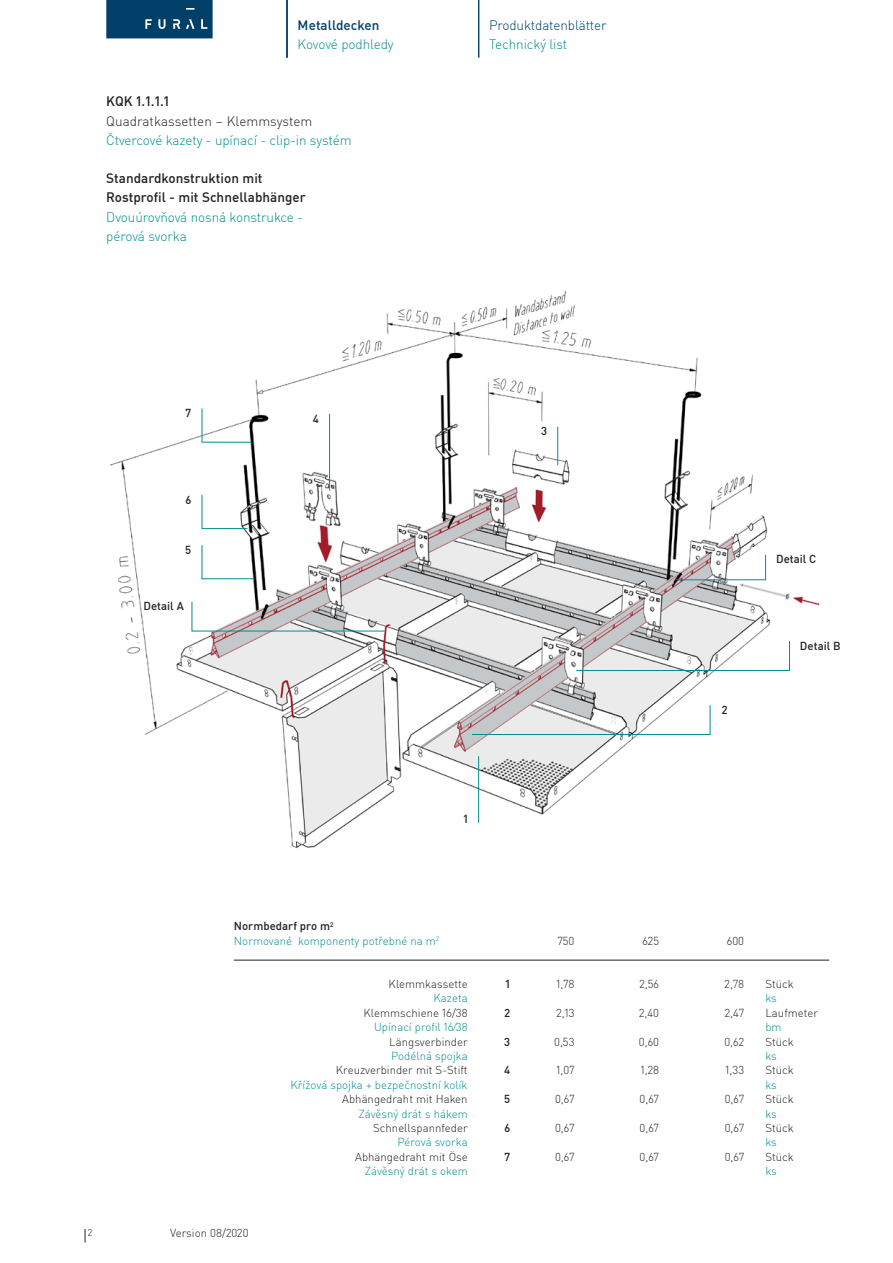
<style>
.page{position:relative;width:893px;height:1263px;background:#fff}
.page>*{position:absolute;margin:0;border:0;box-sizing:border-box;transform-origin:0 0}
.Metalit_DIN_Light_9{font:300 13.5px "DIN Pro";letter-spacing:-.01em;color:#008e90}
.Metalit_DIN_Light_9-2{font:500 13.5px/19.2px "DIN Pro";letter-spacing:.005em;color:#231f20}
.Metalit_DIN_Light_9-3{font:300 13.5px "DIN Pro";color:#231f20}
.t1{font:300 13.5px "DIN Pro";letter-spacing:-.01em;color:#004068}
.t2{font:500 13.5px "DIN Pro";letter-spacing:.005em;color:#004068}
.Metalit_DIN_Light_7{font:300 11.4px "DIN Pro";color:#231f20}
.Metalit_DIN_Light_7-2{font:300 11.4px "DIN Pro";color:#008e90}
.Metalit_DIN_Light_7-3{font:500 11.4px "DIN Pro";letter-spacing:.005em;color:#231f20}
.t3{font:300 9.6px "DIN Pro";color:#231f20}
</style>
<div class="page">
<svg style="left:106px;top:0;width:107px;height:38px;background:#0c496f"></svg>
<img style="left:110px;top:291px;width:710px;height:558px">
<hr style="left:234px;top:960px;width:595px;height:1px;background:#231f20">
<hr style="left:478px;top:756px;width:1px;height:67px;background:#008e90">
<hr style="left:557px;top:427px;width:1px;height:38px;background:#008e90">
<hr style="left:329px;top:414px;width:1px;height:77px;background:#008e90">
<svg style="left:201px;top:494px;width:47px;height:35px"></svg>
<svg style="left:201px;top:408px;width:51px;height:35px"></svg>
<svg style="left:201px;top:544px;width:53px;height:35px"></svg>
<svg style="left:675px;top:554px;width:91px;height:26px"></svg>
<svg style="left:575px;top:640px;width:215px;height:31px"></svg>
<svg style="left:191px;top:601px;width:195px;height:31px"></svg>
<svg style="left:471px;top:704px;width:240px;height:31px"></svg>
<svg style="left:85px;top:1229px;width:1px;height:13px"></svg>
<hr style="left:286px;top:0;width:2px;height:58px;background:#004068">
<hr style="left:478px;top:0;width:1px;height:58px;background:#004068">
<p class="t2" style="left:298px;top:14px;width:83px">Metalldecken</p>
<p class="t1" style="left:489px;top:14px;width:119px">Produktdatenblätter</p>
<p class="Metalit_DIN_Light_9" style="left:298px;top:34px;width:98px">Kovové podhledy</p>
<p class="Metalit_DIN_Light_9" style="left:489px;top:34px;width:80px">Technický list</p>
<p class="Metalit_DIN_Light_9-2" style="left:106px;top:91px;width:65px">KQK 1.1.1.1</p>
<p class="Metalit_DIN_Light_9-3" style="left:106px;top:110px;width:208px">Quadratkassetten – Klemmsystem</p>
<p class="Metalit_DIN_Light_9" style="left:106px;top:130px;width:247px">Čtvercové kazety - upínací - clip-in systém</p>
<p class="Metalit_DIN_Light_9-2" style="left:106px;top:168px;width:201px">Standardkonstruktion mit<br>Rostprofil - mit Schnellabhänger</p>
<p class="Metalit_DIN_Light_9" style="left:106px;top:206px;width:198px">Dvouúrovňová nosná konstrukce -</p>
<p class="Metalit_DIN_Light_9" style="left:106px;top:226px;width:82px">pérová svorka</p>
<p class="t3" style="left:88px;top:1225px;width:6px">2</p>
<p class="Metalit_DIN_Light_7-3" style="left:186px;top:404px;width:7px">7</p>
<p class="Metalit_DIN_Light_7-3" style="left:186px;top:491px;width:7px">6</p>
<p class="Metalit_DIN_Light_7-3" style="left:185px;top:541px;width:8px">5</p>
<p class="Metalit_DIN_Light_7-3" style="left:143px;top:597px;width:42px">Detail A</p>
<p class="Metalit_DIN_Light_7-3" style="left:313px;top:410px;width:8px">4</p>
<p class="Metalit_DIN_Light_7-3" style="left:541px;top:422px;width:7px">3</p>
<p class="Metalit_DIN_Light_7-3" style="left:722px;top:701px;width:7px">2</p>
<p class="Metalit_DIN_Light_7-3" style="left:776px;top:550px;width:42px">Detail C</p>
<p class="Metalit_DIN_Light_7-3" style="left:800px;top:637px;width:42px">Detail B</p>
<p class="Metalit_DIN_Light_7-3" style="left:463px;top:810px;width:6px">1</p>
<p class="Metalit_DIN_Light_7-3" style="left:234px;top:917px;width:101px">Normbedarf pro m<sup>2</sup></p>
<p class="Metalit_DIN_Light_7-2" style="left:234px;top:932px;width:207px">Normované komponenty potřebné na m<sup>2</sup></p>
<p class="Metalit_DIN_Light_7" style="left:170px;top:1224px;width:80px">Version 08/2020</p>
<p class="Metalit_DIN_Light_7" style="left:389px;top:975px;width:81px">Klemmkassette</p>
<p class="Metalit_DIN_Light_7" style="left:364px;top:1004px;width:106px">Klemmschiene 16/38</p>
<p class="Metalit_DIN_Light_7" style="left:389px;top:1033px;width:80px">Längsverbinder</p>
<p class="Metalit_DIN_Light_7" style="left:336px;top:1062px;width:133px">Kreuzverbinder mit S-Stift</p>
<p class="Metalit_DIN_Light_7" style="left:342px;top:1090px;width:127px">Abhängedraht mit Haken</p>
<p class="Metalit_DIN_Light_7" style="left:373px;top:1119px;width:96px">Schnellspannfeder</p>
<p class="Metalit_DIN_Light_7" style="left:355px;top:1148px;width:114px">Abhängedraht mit Öse</p>
<p class="Metalit_DIN_Light_7-2" style="left:434px;top:990px;width:36px">Kazeta</p>
<p class="Metalit_DIN_Light_7-2" style="left:374px;top:1018px;width:95px">Upínací profil 16/38</p>
<p class="Metalit_DIN_Light_7-2" style="left:391px;top:1047px;width:78px">Podélná spojka</p>
<p class="Metalit_DIN_Light_7-2" style="left:291px;top:1076px;width:179px">Křížová spojka + bezpečnostní kolík</p>
<p class="Metalit_DIN_Light_7-2" style="left:358px;top:1105px;width:111px">Závěsný drát s hákem</p>
<p class="Metalit_DIN_Light_7-2" style="left:397px;top:1134px;width:72px">Pérová svorka</p>
<p class="Metalit_DIN_Light_7-2" style="left:365px;top:1162px;width:104px">Závěsný drát s okem</p>
<p class="Metalit_DIN_Light_7" style="left:558px;top:932px;width:18px">750</p>
<p class="Metalit_DIN_Light_7" style="left:642px;top:932px;width:18px">625</p>
<p class="Metalit_DIN_Light_7" style="left:727px;top:932px;width:19px">600</p>
<p class="Metalit_DIN_Light_7-3" style="left:506px;top:975px;width:6px">1</p>
<p class="Metalit_DIN_Light_7" style="left:556px;top:975px;width:20px">1,78</p>
<p class="Metalit_DIN_Light_7" style="left:639px;top:975px;width:21px">2,56</p>
<p class="Metalit_DIN_Light_7" style="left:725px;top:975px;width:21px">2,78</p>
<p class="Metalit_DIN_Light_7" style="left:765px;top:975px;width:30px">Stück</p>
<p class="Metalit_DIN_Light_7-3" style="left:504px;top:1004px;width:7px">2</p>
<p class="Metalit_DIN_Light_7" style="left:556px;top:1004px;width:20px">2,13</p>
<p class="Metalit_DIN_Light_7" style="left:639px;top:1004px;width:21px">2,40</p>
<p class="Metalit_DIN_Light_7" style="left:725px;top:1004px;width:21px">2,47</p>
<p class="Metalit_DIN_Light_7" style="left:765px;top:1004px;width:54px">Laufmeter</p>
<p class="Metalit_DIN_Light_7-3" style="left:504px;top:1033px;width:7px">3</p>
<p class="Metalit_DIN_Light_7" style="left:554px;top:1033px;width:22px">0,53</p>
<p class="Metalit_DIN_Light_7" style="left:639px;top:1033px;width:22px">0,60</p>
<p class="Metalit_DIN_Light_7" style="left:724px;top:1033px;width:21px">0,62</p>
<p class="Metalit_DIN_Light_7" style="left:765px;top:1033px;width:30px">Stück</p>
<p class="Metalit_DIN_Light_7-3" style="left:504px;top:1061px;width:8px">4</p>
<p class="Metalit_DIN_Light_7" style="left:556px;top:1062px;width:19px">1,07</p>
<p class="Metalit_DIN_Light_7" style="left:641px;top:1062px;width:20px">1,28</p>
<p class="Metalit_DIN_Light_7" style="left:726px;top:1062px;width:20px">1,33</p>
<p class="Metalit_DIN_Light_7" style="left:765px;top:1062px;width:30px">Stück</p>
<p class="Metalit_DIN_Light_7-3" style="left:504px;top:1090px;width:8px">5</p>
<p class="Metalit_DIN_Light_7" style="left:555px;top:1090px;width:21px">0,67</p>
<p class="Metalit_DIN_Light_7" style="left:640px;top:1090px;width:21px">0,67</p>
<p class="Metalit_DIN_Light_7" style="left:725px;top:1090px;width:21px">0,67</p>
<p class="Metalit_DIN_Light_7" style="left:765px;top:1090px;width:30px">Stück</p>
<p class="Metalit_DIN_Light_7-3" style="left:504px;top:1119px;width:7px">6</p>
<p class="Metalit_DIN_Light_7" style="left:555px;top:1119px;width:21px">0,67</p>
<p class="Metalit_DIN_Light_7" style="left:640px;top:1119px;width:21px">0,67</p>
<p class="Metalit_DIN_Light_7" style="left:725px;top:1119px;width:21px">0,67</p>
<p class="Metalit_DIN_Light_7" style="left:765px;top:1119px;width:30px">Stück</p>
<p class="Metalit_DIN_Light_7-3" style="left:504px;top:1148px;width:7px">7</p>
<p class="Metalit_DIN_Light_7" style="left:555px;top:1148px;width:21px">0,67</p>
<p class="Metalit_DIN_Light_7" style="left:640px;top:1148px;width:21px">0,67</p>
<p class="Metalit_DIN_Light_7" style="left:725px;top:1148px;width:21px">0,67</p>
<p class="Metalit_DIN_Light_7" style="left:765px;top:1148px;width:30px">Stück</p>
<p class="Metalit_DIN_Light_7-2" style="left:765px;top:990px;width:13px">ks</p>
<p class="Metalit_DIN_Light_7-2" style="left:765px;top:1018px;width:18px">bm</p>
<p class="Metalit_DIN_Light_7-2" style="left:765px;top:1047px;width:13px">ks</p>
<p class="Metalit_DIN_Light_7-2" style="left:765px;top:1076px;width:13px">ks</p>
<p class="Metalit_DIN_Light_7-2" style="left:765px;top:1105px;width:13px">ks</p>
<p class="Metalit_DIN_Light_7-2" style="left:765px;top:1134px;width:13px">ks</p>
<p class="Metalit_DIN_Light_7-2" style="left:765px;top:1162px;width:13px">ks</p>
</div>
